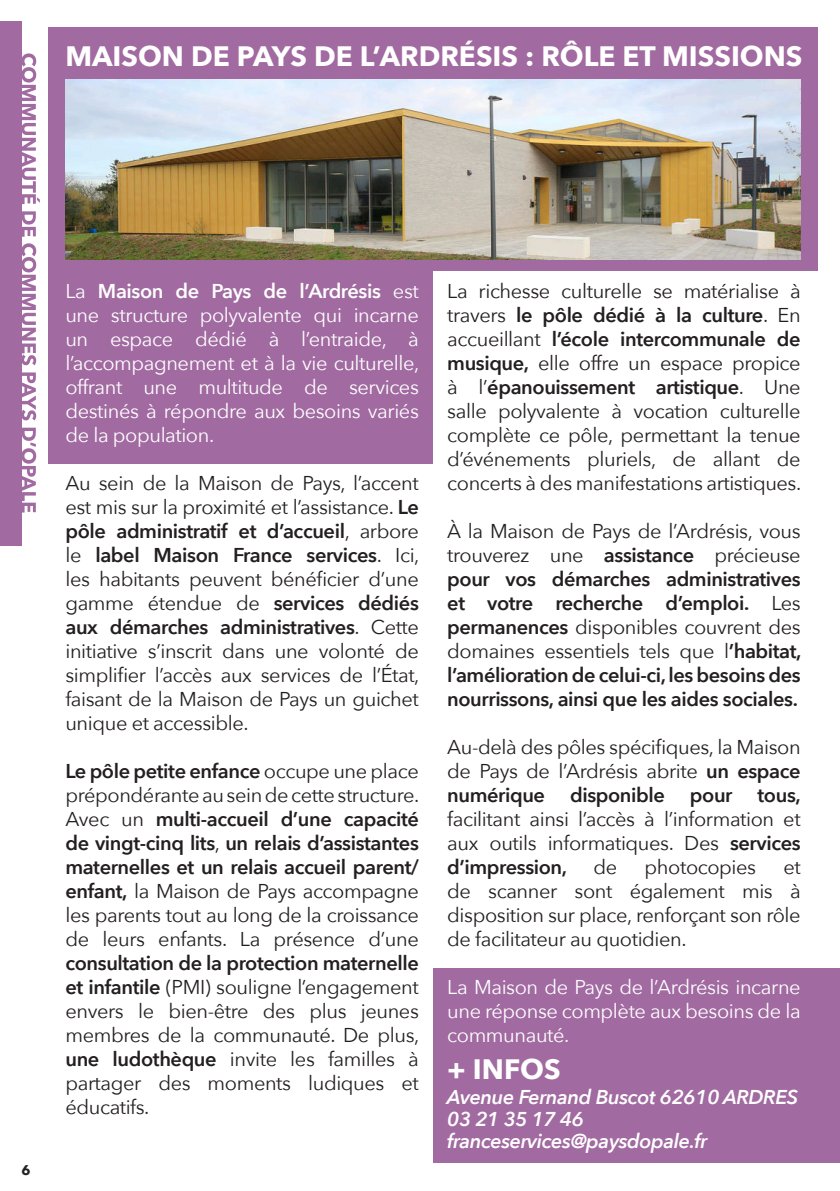
<style>
.page{position:relative;width:840px;height:1191px;background:#fff}
.page>*{position:absolute;margin:0;border:0;box-sizing:border-box;transform-origin:0 0}
.t1{font:700 28px "Avenir Next";color:#fff}
.t2{font:20px/24px "Avenir Next";letter-spacing:-.02em;color:#231f20;text-align:justify}
.t3{font:20px/24px "Avenir Next";letter-spacing:-.02em;color:#fff;text-align:justify}
.t4{font:600 20px/24px "Avenir Next";letter-spacing:-.02em;color:#231f20;text-align:justify}
.t5{font:italic 600 20px "Avenir Next";letter-spacing:-.02em;color:#fff}
.t6{font:700 14px "Avenir Next";color:#231f20}
.s1{font-weight:600}
.s2{font-weight:400}
</style>
<div class="page">
<div style="left:433px;top:968px;width:406px;height:194px;background:#a16aa1"></div>
<div style="left:48px;top:27px;width:769px;height:436px;background:#a16aa1"></div>
<div style="left:433px;top:271px;width:406px;height:225px;background:#fff"></div>
<div style="left:0;top:21px;width:21px;height:524px;background:#a16aa1"></div>
<img style="left:65px;top:79px;width:735px;height:180px">
<svg style="left:21px;top:53px;width:19px;height:459px"></svg>
<p class="t1" style="left:65px;top:32px;width:738px">MAISON DE PAYS DE L’ARDRÉSIS : RÔLE ET MISSIONS</p>
<p class="t6" style="left:21px;top:1158px;width:11px">6</p>
<p class="t3" style="left:65px;top:278px;width:355px">La <span class="s1">Maison de Pays de l’Ardrésis</span> est une structure polyvalente qui incarne un espace dédié à l’entraide, à l’accompagnement et à la vie culturelle, offrant une multitude de services destinés à répondre aux besoins variés de la population.</p>
<p class="t2" style="left:65px;top:470px;width:355px">Au sein de la Maison de Pays, l’accent est mis sur la proximité et l’assistance. <span class="s1">Le pôle administratif et d’accueil</span>, arbore le <span class="s1">label Maison France services</span>. Ici, les habitants peuvent bénéficier d’une gamme étendue de <span class="s1">services dédiés aux démarches administratives</span>. Cette initiative s’inscrit dans une volonté de simplifier l’accès aux services de l’État, faisant de la Maison de Pays un guichet unique et accessible.</p>
<p class="t2" style="left:65px;top:758px;width:355px"><span class="s1">Le pôle petite enfance</span> occupe une place prépondérante au sein de cette structure.<br>Avec un <span class="s1">multi-accueil d’une capacité de vingt-cinq lits</span>, <span class="s1">un relais d’assistantes maternelles et un relais accueil parent/ enfant,</span> la Maison de Pays accompagne les parents tout au long de la croissance de leurs enfants. La présence d’une <span class="s1">consultation de la protection maternelle et infantile</span> (PMI) souligne l’engagement envers le bien-être des plus jeunes membres de la communauté. De plus, <span class="s1">une ludothèque</span> invite les familles à partager des moments ludiques et éducatifs.</p>
<p class="t2" style="left:447px;top:278px;width:355px">La richesse culturelle se matérialise à travers <span class="s1">le pôle dédié à la culture</span>. En accueillant <span class="s1">l’école intercommunale de musique,</span> elle offre un espace propice à l’<span class="s1">épanouissement artistique</span>. Une salle polyvalente à vocation culturelle complète ce pôle, permettant la tenue d’événements pluriels, de allant de concerts à des manifestations artistiques.</p>
<p class="t4" style="left:447px;top:518px;width:355px"><span class="s2">À la Maison de Pays de l’Ardrésis, vous trouverez une</span> assistance <span class="s2">précieuse </span>pour vos démarches administratives et votre recherche d’emploi. <span class="s2">Les </span>permanences <span class="s2">disponibles couvrent des domaines essentiels tels que l</span>’habitat, l’amélioration de celui-ci, les besoins des nourrissons, ainsi que les aides sociales.</p>
<p class="t2" style="left:447px;top:734px;width:355px">Au-delà des pôles spécifiques, la Maison de Pays de l’Ardrésis abrite <span class="s1">un espace numérique disponible pour tous, </span>facilitant ainsi l’accès à l’information et aux outils informatiques. Des <span class="s1">services d’impression,</span></p>
<p class="t2" style="left:593px;top:854px;width:25px">de</p>
<p class="t2" style="left:644px;top:854px;width:113px">photocopies</p>
<p class="t2" style="left:447px;top:854px;width:355px;text-indent:336px">et de scanner sont également mis à disposition sur place, renforçant son rôle de facilitateur au quotidien.</p>
<p class="t3" style="left:447px;top:974px;width:355px">La Maison de Pays de l’Ardrésis incarne une réponse complète aux besoins de la communauté.</p>
<p class="t1" style="left:447px;top:1045px;width:115px">+ INFOS</p>
<p class="t5" style="left:447px;top:1079px;width:352px">Avenue Fernand Buscot 62610 ARDRES</p>
<p class="t5" style="left:447px;top:1101px;width:138px">03 21 35 17 46</p>
<p class="t5" style="left:447px;top:1123px;width:261px">franceservices@paysdopale.fr</p>
</div>
